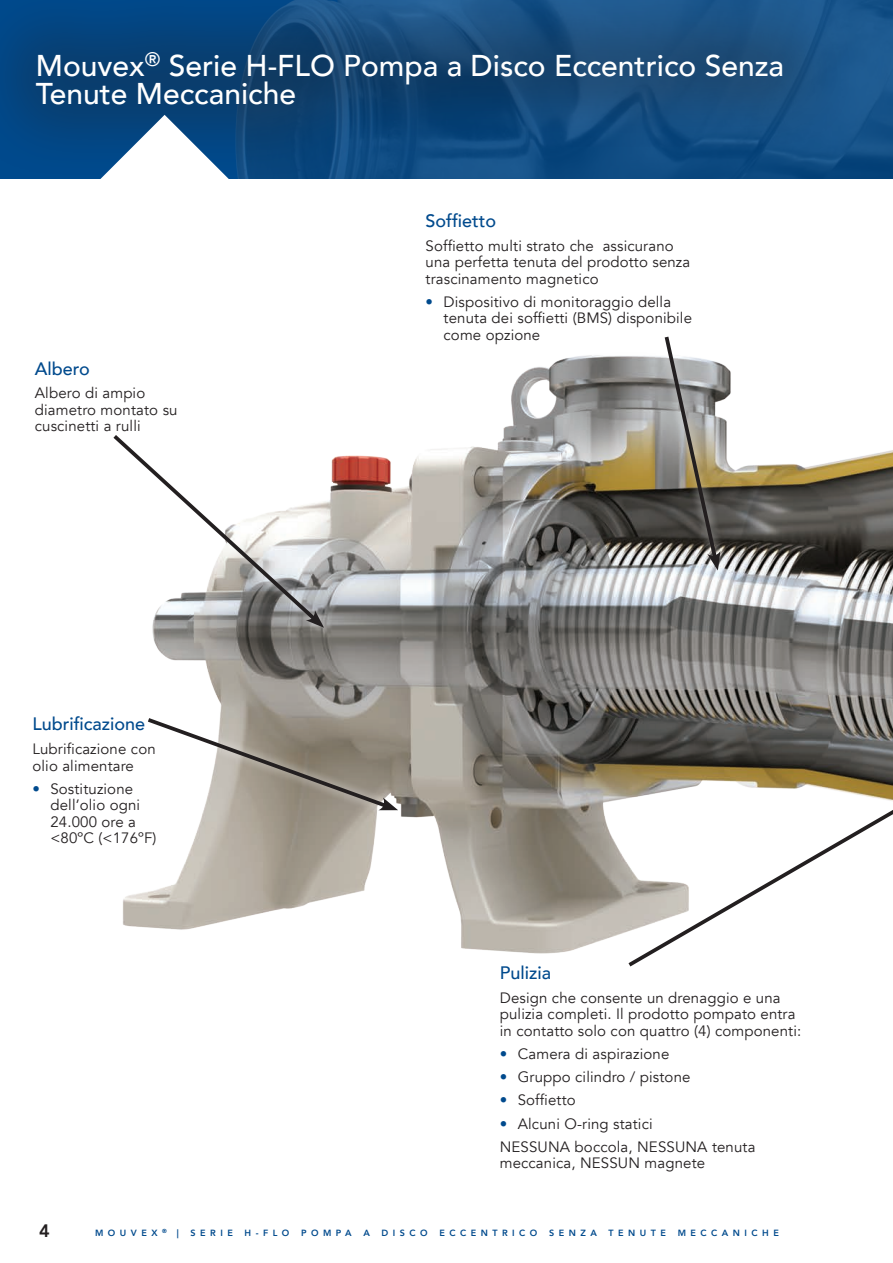
<style>
.page{position:relative;width:893px;height:1263px;background:#fff}
.page>*{position:absolute;margin:0;border:0;box-sizing:border-box;transform-origin:0 0}
.t1{font:500 30px/28.5px "Avenir";color:#fff}
.t2{font:500 18px "Avenir";color:#004a8d}
.t3{font:800 18px "Avenir";color:#231f20}
.t4{font:15px/16.5px "Avenir";letter-spacing:.01em;color:#231f20}
.t5{font:800 9px "Avenir";letter-spacing:.5em;color:#004a8d}
.s1{color:#004a8d}
</style>
<div class="page">
<img style="left:123px;top:355px;width:770px;height:599px">
<img style="left:857px;top:0;width:36px;height:179px">
<div style="left:656px;top:328px;width:73px;height:250px;background:#fff;opacity:.75"></div>
<svg style="left:662px;top:333px;width:58px;height:237px;background:#8d8b85"></svg>
<div style="left:0;top:0;width:857px;height:181px;background:#231f20;opacity:.3"></div>
<div style="left:105px;top:427px;width:228px;height:209px;background:#fff;opacity:.75"></div>
<svg style="left:109px;top:431px;width:215px;height:197px"></svg>
<div style="left:139px;top:709px;width:267px;height:111px;background:#fff;opacity:.75"></div>
<svg style="left:144px;top:715px;width:254px;height:96px"></svg>
<div style="left:620px;top:770px;width:273px;height:205px;background:#fff;opacity:.75"></div>
<svg style="left:624px;top:780px;width:269px;height:190px"></svg>
<svg style="left:93px;top:115px;width:143px;height:66px"></svg>
<h1 class="t1" style="left:36px;top:49px;width:750px">Mouvex<sup>®</sup> Serie H-FLO Pompa a Disco Eccentrico Senza<br>Tenute Meccaniche</h1>
<p class="t2" style="left:35px;top:353px;width:57px">Albero</p>
<p class="t4" style="left:35px;top:385px;width:144px">Albero di ampio diametro montato su cuscinetti a rulli</p>
<p class="t2" style="left:32px;top:708px;width:114px">Lubrificazione</p>
<p class="t4" style="left:32px;top:741px;width:125px">Lubrificazione con olio alimentare</p>
<p class="t4" style="left:50px;top:781px;width:108px;text-indent:-18px"><span class="s1">•</span> Sostituzione dell’olio ogni<br>24.000 ore a &lt;80ºC (&lt;176ºF)</p>
<p class="t2" style="left:426px;top:205px;width:72px">Soffietto</p>
<p class="t4" style="left:426px;top:238px;width:266px">Soffietto multi strato che assicurano una perfetta tenuta del prodotto senza trascinamento magnetico</p>
<p class="t4" style="left:444px;top:294px;width:250px;text-indent:-18px"><span class="s1">•</span> Dispositivo di monitoraggio della tenuta dei soffietti (BMS) disponibile come opzione</p>
<p class="t2" style="left:500px;top:957px;width:53px">Pulizia</p>
<p class="t4" style="left:500px;top:989px;width:303px">Design che consente un drenaggio e una pulizia completi. Il prodotto pompato entra in contatto solo con quattro (4) componenti:</p>
<p class="t4" style="left:500px;top:1046px;width:171px"><span class="s1">•</span> Camera di aspirazione</p>
<p class="t4" style="left:500px;top:1069px;width:192px"><span class="s1">•</span> Gruppo cilindro / pistone</p>
<p class="t4" style="left:500px;top:1092px;width:77px"><span class="s1">•</span> Soffietto</p>
<p class="t4" style="left:500px;top:1112px;width:257px;line-height:23.2px"><span class="s1">•</span> Alcuni O-ring statici<br>NESSUNA boccola, NESSUNA tenuta</p>
<p class="t4" style="left:500px;top:1155px;width:207px">meccanica, NESSUN magnete</p>
<p class="t3" style="left:39px;top:1217px;width:12px">4</p>
<p class="t5" style="left:177px;top:1226px;width:3px">|</p>
<p class="t5" style="left:191px;top:1226px;width:44px">SERIE</p>
<p class="t5" style="left:245px;top:1226px;width:46px">H-FLO</p>
<p class="t5" style="left:301px;top:1226px;width:52px">POMPA</p>
<p class="t5" style="left:363px;top:1226px;width:8px">A</p>
<p class="t5" style="left:382px;top:1226px;width:48px">DISCO</p>
<p class="t5" style="left:439px;top:1226px;width:99px">ECCENTRICO</p>
<p class="t5" style="left:549px;top:1226px;width:49px">SENZA</p>
<p class="t5" style="left:609px;top:1226px;width:59px">TENUTE</p>
<p class="t5" style="left:678px;top:1226px;width:103px">MECCANICHE</p>
<p class="t5" style="left:95px;top:1226px;width:73px">MOUVEX <sup>®</sup></p>
</div>
